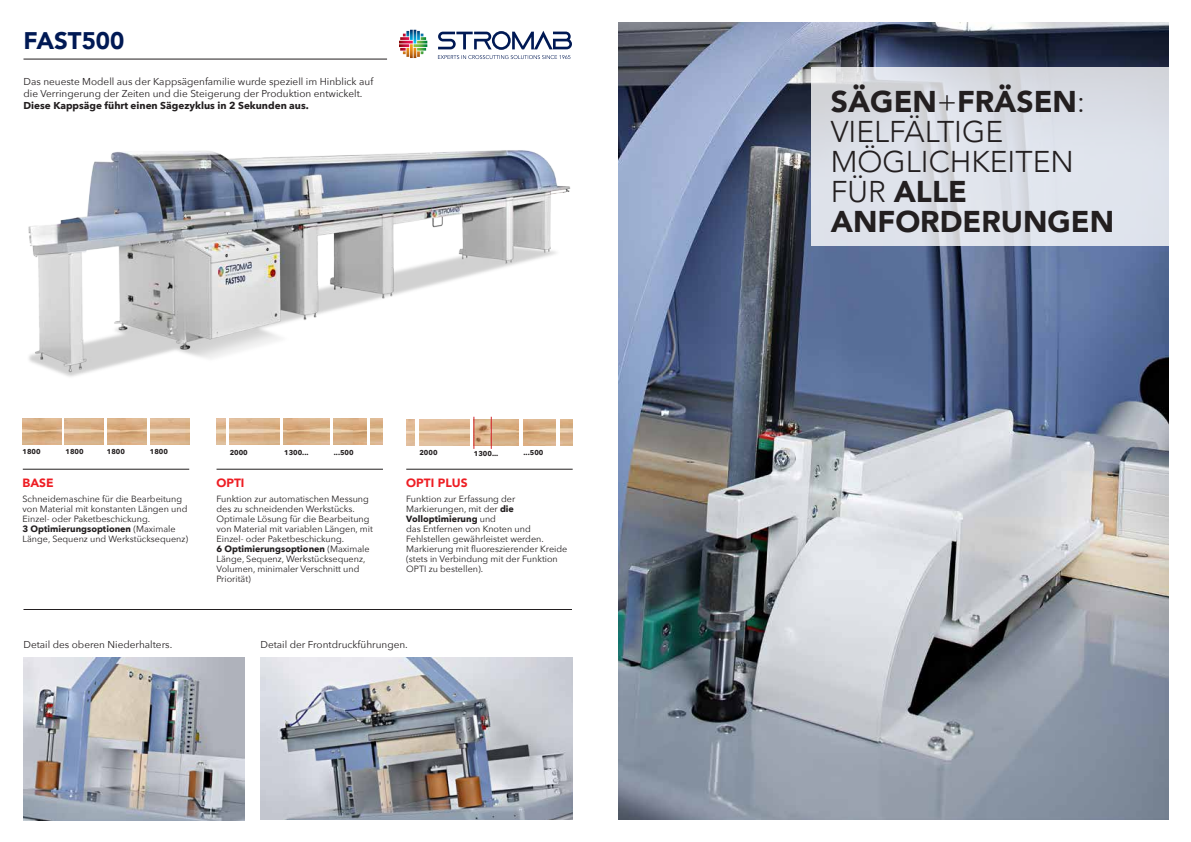
<style>
.page{position:relative;width:1191px;height:842px;background:#fff}
.page>*{position:absolute;margin:0;border:0;box-sizing:border-box;transform-origin:0 0}
.t1{font:300 30px/30px "Avenir";color:#231f20}
.t2{font:900 24px "Avenir";color:#001954}
.t3{font:900 12px "Avenir";color:#ee1d23}
.t4{font:10px/12px "Avenir Next";color:#231f20}
.t5{font:700 10px "Avenir Next";color:#231f20}
.t6{font:9px/10px "Avenir Next";color:#231f20}
.t7{font:700 7px "Avenir Next";color:#231f20}
.s1{font-weight:700}
.s2{font-weight:900}
</style>
<div class="page">
<img style="left:28px;top:150px;width:543px;height:227px">
<hr style="left:23px;top:59px;width:364px;height:1px;background:#231f20">
<hr style="left:23px;top:609px;width:549px;height:1px;background:#231f20">
<img style="left:618px;top:23px;width:550px;height:796px">
<svg style="left:811px;top:67px;width:358px;height:179px;background:#dbdfe6"></svg>
<svg style="left:399px;top:30px;width:28px;height:28px"></svg>
<svg style="left:438px;top:31px;width:134px;height:28px"></svg>
<img style="left:260px;top:658px;width:313px;height:161px">
<img style="left:23px;top:658px;width:221px;height:162px">
<img style="left:23px;top:419px;width:38px;height:26px">
<img style="left:108px;top:419px;width:39px;height:26px">
<img style="left:284px;top:419px;width:45px;height:26px">
<img style="left:333px;top:419px;width:33px;height:26px">
<img style="left:474px;top:419px;width:17px;height:26px">
<img style="left:523px;top:419px;width:33px;height:26px">
<hr style="left:491px;top:417px;width:1px;height:32px;background:#d1232a">
<hr style="left:473px;top:417px;width:1px;height:32px;background:#d1232a">
<hr style="left:406px;top:469px;width:166px;height:1px;background:#231f20">
<hr style="left:216px;top:469px;width:167px;height:1px;background:#231f20">
<hr style="left:23px;top:469px;width:166px;height:1px;background:#231f20">
<h2 class="t2" style="left:23px;top:20px;width:102px">FAST500</h2>
<p class="t4" style="left:23px;top:75px;width:351px">Das neueste Modell aus der Kappsägenfamilie wurde speziell im Hinblick auf die Verringerung der Zeiten und die Steigerung der Produktion entwickelt.</p>
<p class="t5" style="left:23px;top:97px;width:287px">Diese Kappsäge führt einen Sägezyklus in 2 Sekunden aus.</p>
<p class="t7" style="left:23px;top:445px;width:20px">1800</p>
<p class="t7" style="left:66px;top:445px;width:20px">1800</p>
<p class="t7" style="left:107px;top:445px;width:20px">1800</p>
<p class="t7" style="left:150px;top:445px;width:20px">1800</p>
<p class="t7" style="left:230px;top:446px;width:20px">2000</p>
<p class="t7" style="left:284px;top:447px;width:26px">1300...</p>
<p class="t7" style="left:334px;top:446px;width:21px">...500</p>
<p class="t7" style="left:419px;top:447px;width:20px">2000</p>
<p class="t7" style="left:474px;top:447px;width:26px">1300...</p>
<p class="t7" style="left:523px;top:447px;width:21px">...500</p>
<h3 class="t3" style="left:23px;top:473px;width:31px">BASE</h3>
<h3 class="t3" style="left:216px;top:473px;width:24px">OPTI</h3>
<h3 class="t3" style="left:406px;top:473px;width:63px">OPTI PLUS</h3>
<p class="t6" style="left:23px;top:494px;width:167px">Schneidemaschine für die Bearbeitung von Material mit konstanten Längen und Einzel- oder Paketbeschickung.<br><span class="s1">3 Optimierungsoptionen</span> (Maximale Länge, Sequenz und Werkstücksequenz)</p>
<p class="t6" style="left:216px;top:494px;width:158px">Funktion zur automatischen Messung des zu schneidenden Werkstücks.<br>Optimale Lösung für die Bearbeitung von Material mit variablen Längen, mit Einzel- oder Paketbeschickung.<br><span class="s1">6 Optimierungsoptionen</span> (Maximale Länge, Sequenz, Werkstücksequenz, Volumen, minimaler Verschnitt und Priorität)</p>
<p class="t6" style="left:406px;top:494px;width:162px">Funktion zur Erfassung der<br>Markierungen, mit der <span class="s1">die<br>Volloptimierung</span> und<br>das Entfernen von Knoten und<br>Fehlstellen gewährleistet werden.<br>Markierung mit fluoreszierender Kreide (stets in Verbindung mit der Funktion<br>OPTI zu bestellen).</p>
<p class="t4" style="left:23px;top:638px;width:150px">Detail des oberen Niederhalters.</p>
<p class="t4" style="left:260px;top:638px;width:149px">Detail der Frontdruckführungen.</p>
<h1 class="t1" style="left:831px;top:86px;width:261px"><span class="s2">SÄGEN</span> +<span class="s2">FRÄSEN</span> :<br>VIELFÄLTIGE<br>MÖGLICHKEITEN für <span class="s2">ALLE<br>ANFORDERUNGEN</span></h1>
</div>
